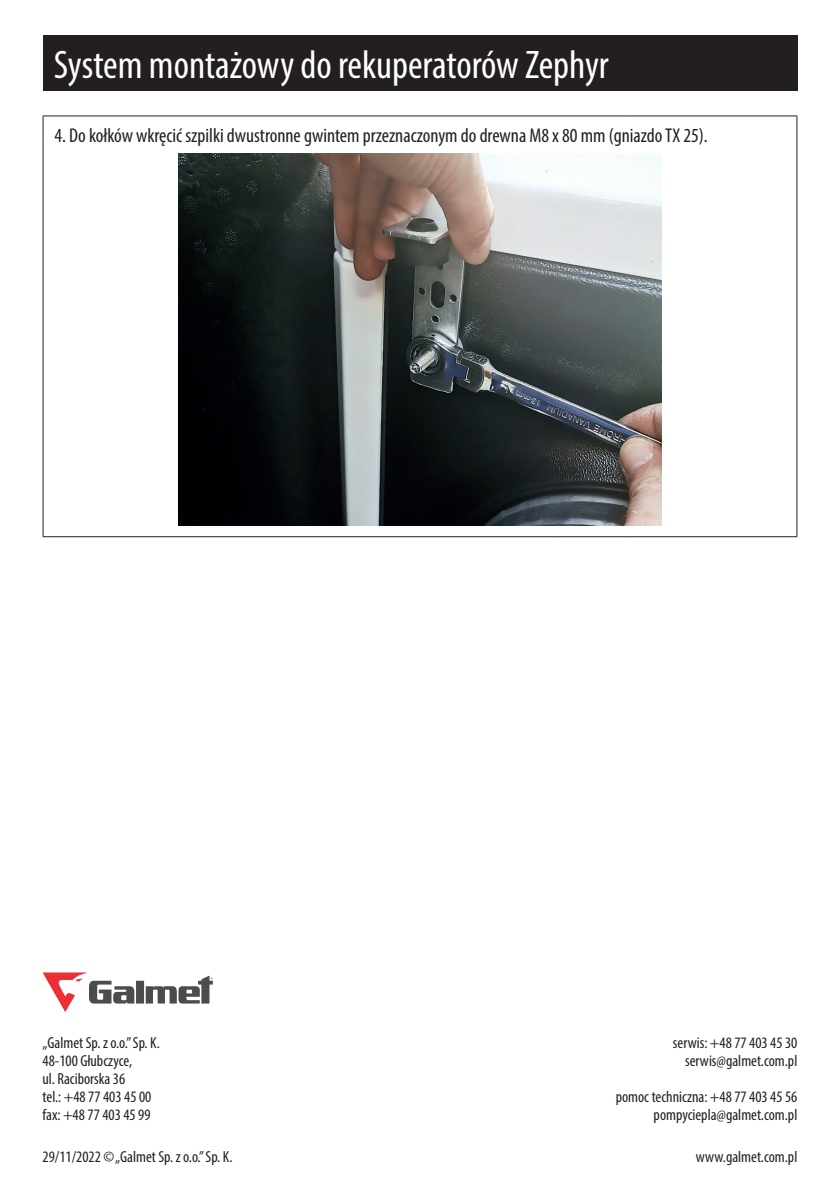
<style>
.page{position:relative;width:840px;height:1191px;background:#fff}
.page>*{position:absolute;margin:0;border:0;box-sizing:border-box;transform-origin:0 0}
.t1{font:condensed 40px "Myriad Pro";color:#fff}
.t2{font:condensed 20px "Myriad Pro";color:#231f20}
.t3{font:condensed 16px/18px "Myriad Pro";color:#231f20;text-align:right}
</style>
<div class="page">
<svg style="left:43px;top:972px;width:170px;height:40px"></svg>
<svg style="left:43px;top:116px;width:1px;height:26px"></svg>
<svg style="left:796px;top:116px;width:1px;height:26px"></svg>
<hr style="left:43px;top:142px;width:1px;height:394px;background:#231f20">
<hr style="left:796px;top:142px;width:1px;height:394px;background:#231f20">
<hr style="left:43px;top:536px;width:510px;height:1px;background:#231f20">
<hr style="left:553px;top:536px;width:74px;height:1px;background:#231f20">
<hr style="left:627px;top:536px;width:170px;height:1px;background:#231f20">
<hr style="left:43px;top:115px;width:510px;height:1px;background:#231f20">
<hr style="left:553px;top:115px;width:74px;height:1px;background:#231f20">
<hr style="left:627px;top:115px;width:170px;height:1px;background:#231f20">
<img style="left:179px;top:154px;width:481px;height:371px">
<div style="left:43px;top:35px;width:754px;height:56px;background:#231f20"></div>
<h1 class="t1" style="left:54px;top:41px;width:556px">System montażowy do rekuperatorów Zephyr</h1>
<p class="t2" style="left:54px;top:124px;width:654px">4. Do kołków wkręcić szpilki dwustronne gwintem przeznaczonym do drewna M8 x 80 mm (gniazdo TX 25).</p>
<p class="t3" style="left:43px;top:1033px;width:119px;text-align:left">„Galmet Sp. z o.o.” Sp. K.<br>48-100 Głubczyce,<br>ul. Raciborska 36<br>tel.: +48 77 403 45 00 fax: +48 77 403 45 99</p>
<p class="t3" style="left:672px;top:1033px;width:126px">serwis: +48 77 403 45 30 serwis@galmet.com.pl</p>
<p class="t3" style="left:615px;top:1087px;width:183px">pomoc techniczna: +48 77 403 45 56 pompyciepla@galmet.com.pl</p>
<p class="t3" style="left:43px;top:1147px;width:191px">29/11/2022 © „Galmet Sp. z o.o.” Sp. K.</p>
<p class="t3" style="left:695px;top:1147px;width:103px">www.galmet.com.pl</p>
</div>
